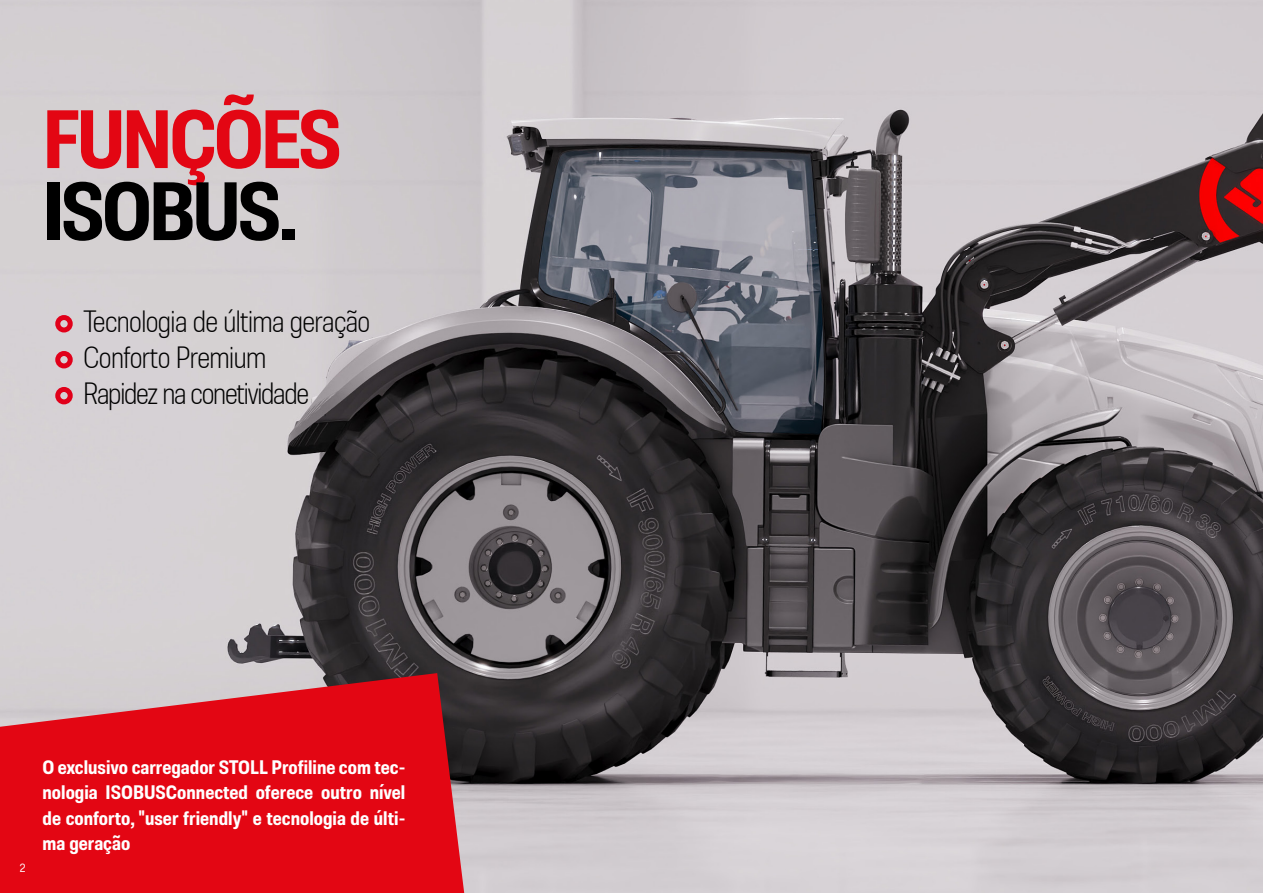
<style>
.page{position:relative;width:1263px;height:893px;background:#fff}
.page>*{position:absolute;margin:0;border:0;box-sizing:border-box;transform-origin:0 0}
.t1{font:700 semi-condensed 82.5px "Molde";letter-spacing:-.04em;color:#e30613}
.t2{font:700 semi-condensed 82.5px "Molde";letter-spacing:-.04em;color:#000}
.t3{font:300 semi-condensed 30px/36px "Molde";letter-spacing:-.02em;color:#000}
.t4{font:700 semi-condensed 19.5px/25.5px "Molde";color:#fff;text-align:justify}
.t5{font:semi-condensed 12px "Molde";color:#fff}
</style>
<div class="page">
<img style="left:0;top:0;width:1263px;height:893px">
<svg style="left:0;top:673px;width:464px;height:220px;background:#db1d29"></svg>
<div style="left:55px;top:315px;width:18px;height:17px;border:5px solid #e1001a;border-radius:50%"></div>
<div style="left:55px;top:351px;width:18px;height:17px;border:5px solid #e1001a;border-radius:50%"></div>
<div style="left:55px;top:387px;width:18px;height:17px;border:5px solid #e1001a;border-radius:50%"></div>
<h1 class="t1" style="left:43px;top:86px;width:301px">FUNÇÕES</h1>
<h1 class="t2" style="left:43px;top:158px;width:257px">ISOBUS.</h1>
<h2 class="t3" style="left:83px;top:302px;width:289px">Tecnologia de última geração<br>Conforto Premium<br>Rapidez na conetividade</h2>
<p class="t5" style="left:20px;top:860px;width:7px">2</p>
<p class="t4" style="left:43px;top:754px;width:364px">O exclusivo carregador STOLL Profiline com tec&shy;nologia ISOBUSConnected oferece outro nível de conforto, "user friendly" e tecnologia de últi&shy;ma geração</p>
</div>
